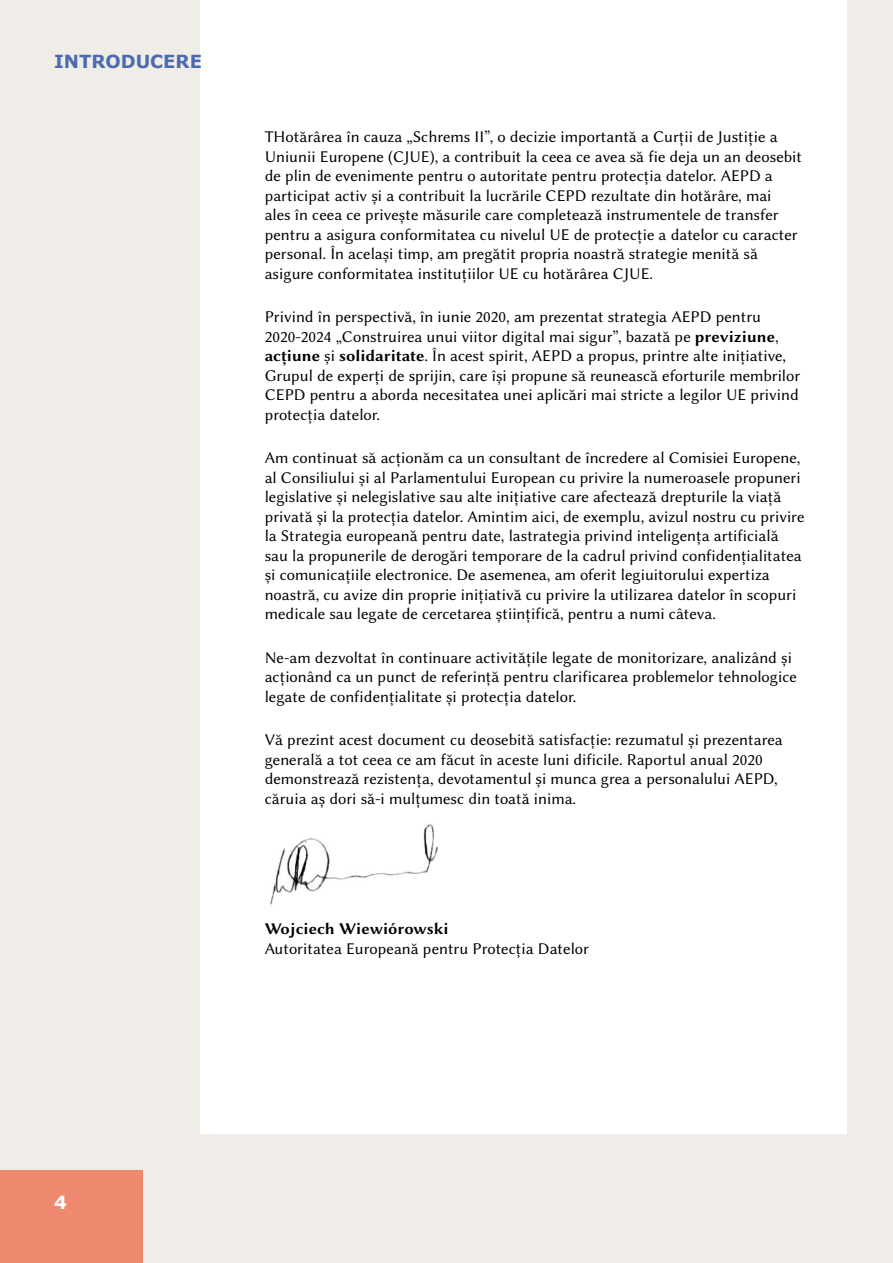
<style>
.page{position:relative;width:893px;height:1263px;background:#f0ece7}
.page>*{position:absolute;margin:0;border:0;box-sizing:border-box;transform-origin:0 0}
.t1{font:700 18px "Verdana";color:#4a6baf}
.t2{font:700 18px "Verdana";color:#fff}
.t3{font:16.5px/19.5px "Libertinus Sans";color:#000}
.t4{font:700 16.5px "Libertinus Sans";color:#000}
.s1{font-weight:700}
</style>
<div class="page">
<div style="left:200px;top:0;width:647px;height:1133px;background:#fff"></div>
<img style="left:270px;top:824px;width:169px;height:83px">
<div style="left:0;top:1170px;width:142px;height:93px;background:#ef8a70"></div>
<p class="t1" style="left:54px;top:50px;width:149px">INTRODUCERE</p>
<p class="t3" style="left:265px;top:127px;width:539px">THotărârea în cauza „Schrems II”, o decizie importantă a Curții de Justiție a Uniunii Europene (CJUE), a contribuit la ceea ce avea să fie deja un an deosebit de plin de evenimente pentru o autoritate pentru protecția datelor. AEPD a participat activ și a contribuit la lucrările CEPD rezultate din hotărâre, mai<br>ales în ceea ce privește măsurile care completează instrumentele de transfer pentru a asigura conformitatea cu nivelul UE de protecție a datelor cu caracter personal. În același timp, am pregătit propria noastră strategie menită să asigure conformitatea instituțiilor UE cu hotărârea CJUE.</p>
<p class="t3" style="left:265px;top:307px;width:537px">Privind în perspectivă, în iunie 2020, am prezentat strategia AEPD pentru 2020-2024 „Construirea unui viitor digital mai sigur”, bazată pe <span class="s1">previziune</span>, <span class="s1">acțiune</span> și <span class="s1">solidaritate</span>. În acest spirit, AEPD a propus, printre alte inițiative, Grupul de experți de sprijin, care își propune să reunească eforturile membrilor CEPD pentru a aborda necesitatea unei aplicări mai stricte a legilor UE privind protecția datelor.</p>
<p class="t3" style="left:265px;top:448px;width:541px">Am continuat să acționăm ca un consultant de încredere al Comisiei Europene, al Consiliului și al Parlamentului European cu privire la numeroasele propuneri legislative și nelegislative sau alte inițiative care afectează drepturile la viață privată și la protecția datelor. Amintim aici, de exemplu, avizul nostru cu privire la Strategia europeană pentru date, lastrategia privind inteligența artificială sau la propunerile de derogări temporare de la cadrul privind confidențialitatea și comunicațiile electronice. De asemenea, am oferit legiuitorului expertiza noastră, cu avize din proprie inițiativă cu privire la utilizarea datelor în scopuri medicale sau legate de cercetarea științifică, pentru a numi câteva.</p>
<p class="t3" style="left:265px;top:648px;width:534px">Ne-am dezvoltat în continuare activitățile legate de monitorizare, analizând și acționând ca un punct de referință pentru clarificarea problemelor tehnologice legate de confidențialitate și protecția datelor.</p>
<p class="t3" style="left:265px;top:730px;width:520px">Vă prezint acest document cu deosebită satisfacție: rezumatul și prezentarea generală a tot ceea ce am făcut în aceste luni dificile. Raportul anual 2020 demonstrează rezistența, devotamentul și munca grea a personalului AEPD, căruia aș dori să-i mulțumesc din toată inima.</p>
<p class="t4" style="left:265px;top:917px;width:185px">Wojciech Wiewiórowski</p>
<p class="t3" style="left:265px;top:939px;width:326px">Autoritatea Europeană pentru Protecția Datelor</p>
<p class="t2" style="left:54px;top:1191px;width:14px">4</p>
</div>
